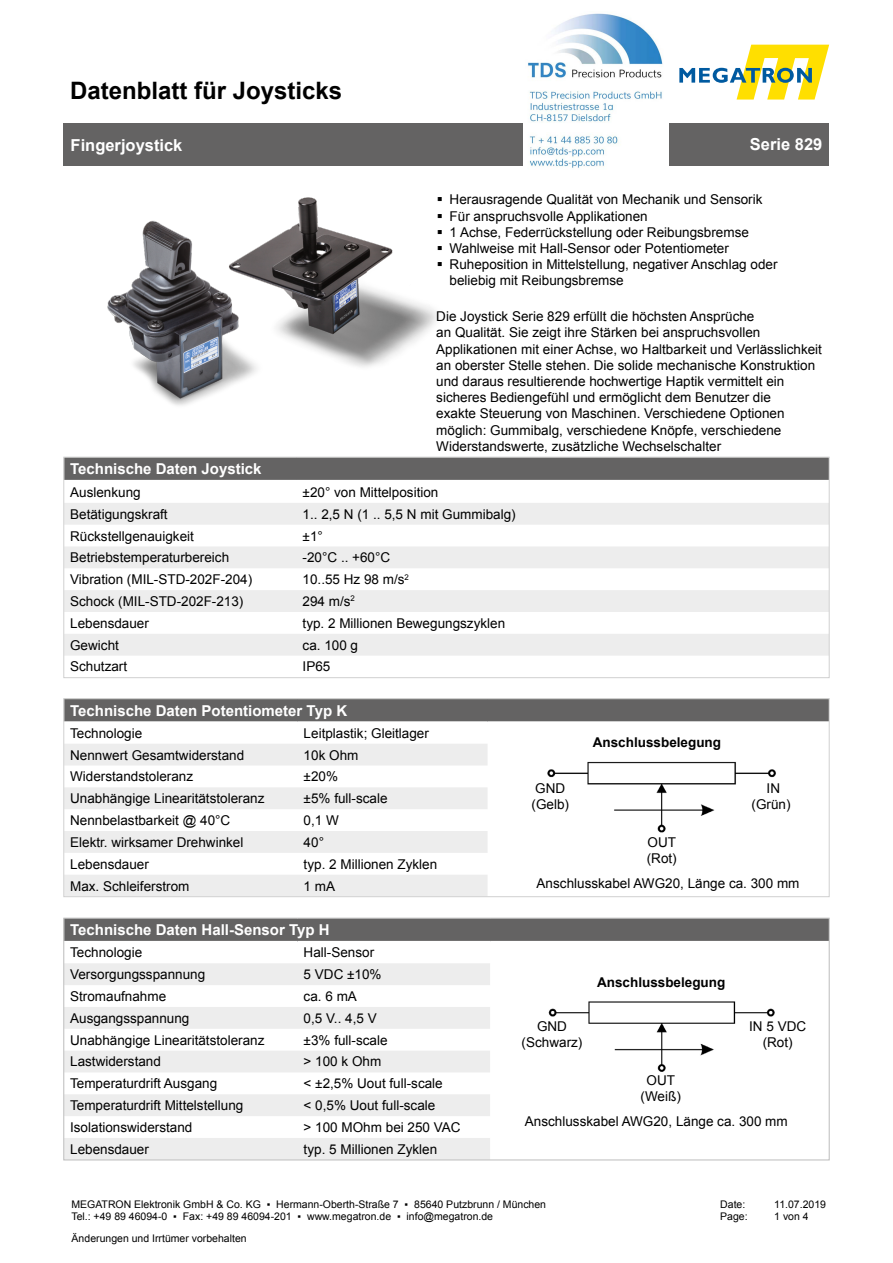
<style>
.page{position:relative;width:893px;height:1263px;background:#fff}
.page>*{position:absolute;margin:0;border:0;box-sizing:border-box;transform-origin:0 0}
.t1{font:700 24px "Arial";color:#000}
.t2{font:700 16.5px "Arial";color:#fff}
.t3{font:700 15px "Arial";color:#fff}
.t4{font:13.5px/16.2px "Arial";color:#000}
.t5{font:700 13.5px "Arial";color:#000}
.t6{font:10.5px "Arial";color:#000}
</style>
<div class="page">
<svg style="left:679px;top:45px;width:150px;height:55px"></svg>
<div style="left:64px;top:123px;width:765px;height:43px;background:#646363"></div>
<div style="left:64px;top:699px;width:765px;height:23px;background:#646363"></div>
<svg style="left:66px;top:744px;width:422px;height:151px;fill:#ededed"></svg>
<hr style="left:64px;top:721px;width:234px;height:1px;background:#fff">
<hr style="left:298px;top:721px;width:190px;height:1px;background:#fff">
<hr style="left:488px;top:721px;width:341px;height:1px;background:#fff">
<div style="left:64px;top:698px;width:765px;height:199px;border:1px solid #d0d0d0"></div>
<div style="left:64px;top:457px;width:765px;height:23px;background:#646363"></div>
<svg style="left:66px;top:503px;width:761px;height:153px;fill:#ededed"></svg>
<div style="left:64px;top:457px;width:765px;height:221px;border:1px solid #d0d0d0"></div>
<img style="left:107px;top:220px;width:127px;height:186px">
<img style="left:547px;top:761px;width:229px;height:71px">
<div style="left:64px;top:918px;width:765px;height:23px;background:#646363"></div>
<svg style="left:66px;top:963px;width:424px;height:195px;fill:#ededed"></svg>
<div style="left:64px;top:918px;width:765px;height:242px;border:1px solid #bcbcbc"></div>
<img style="left:549px;top:1001px;width:226px;height:71px">
<img style="left:193px;top:197px;width:244px;height:186px">
<img style="left:524px;top:13px;width:144px;height:155px">
<h1 class="t1" style="left:70px;top:74px;width:274px">Datenblatt für Joysticks</h1>
<p class="t2" style="left:71px;top:134px;width:113px">Fingerjoystick</p>
<p class="t2" style="left:750px;top:133px;width:74px">Serie 829</p>
<p class="t4" style="left:450px;top:192px;width:314px">Herausragende Qualität von Mechanik und Sensorik</p>
<p class="t4" style="left:450px;top:208px;width:200px">Für anspruchsvolle Applikationen</p>
<p class="t4" style="left:450px;top:224px;width:301px">1 Achse, Federrückstellung oder Reibungsbremse</p>
<p class="t4" style="left:450px;top:240px;width:281px">Wahlweise mit Hall-Sensor oder Potentiometer</p>
<p class="t4" style="left:450px;top:257px;width:329px">Ruheposition in Mittelstellung, negativer Anschlag oder beliebig mit Reibungsbremse</p>
<p class="t4" style="left:436px;top:308px;width:387px">Die Joystick Serie 829 erfüllt die höchsten Ansprüche<br>an Qualität. Sie zeigt ihre Stärken bei anspruchsvollen Applikationen mit einer Achse, wo Haltbarkeit und Verlässlichkeit an oberster Stelle stehen. Die solide mechanische Konstruktion und daraus resultierende hochwertige Haptik vermittelt ein sicheres Bediengefühl und ermöglicht dem Benutzer die<br>exakte Steuerung von Maschinen. Verschiedene Optionen möglich: Gummibalg, verschiedene Knöpfe, verschiedene Widerstandswerte, zusätzliche Wechselschalter</p>
<p class="t3" style="left:70px;top:459px;width:193px">Technische Daten Joystick</p>
<p class="t4" style="left:70px;top:484px;width:72px">Auslenkung</p>
<p class="t4" style="left:303px;top:484px;width:137px">±20° von Mittelposition</p>
<p class="t4" style="left:70px;top:506px;width:99px">Betätigungskraft</p>
<p class="t4" style="left:303px;top:506px;width:215px">1.. 2,5 N (1 .. 5,5 N mit Gummibalg)</p>
<p class="t4" style="left:70px;top:528px;width:125px">Rückstellgenauigkeit</p>
<p class="t4" style="left:303px;top:528px;width:22px">±1°</p>
<p class="t4" style="left:70px;top:550px;width:161px">Betriebstemperaturbereich</p>
<p class="t4" style="left:303px;top:550px;width:89px">-20°C .. +60°C</p>
<p class="t4" style="left:70px;top:571px;width:184px">Vibration (MIL-STD-202F-204)</p>
<p class="t4" style="left:303px;top:571px;width:108px">10..55 Hz 98 m/s<sup>2</sup></p>
<p class="t4" style="left:70px;top:593px;width:175px">Schock (MIL-STD-202F-213)</p>
<p class="t4" style="left:303px;top:593px;width:54px">294 m/s<sup>2</sup></p>
<p class="t4" style="left:70px;top:615px;width:80px">Lebensdauer</p>
<p class="t4" style="left:303px;top:615px;width:204px">typ. 2 Millionen Bewegungszyklen</p>
<p class="t4" style="left:70px;top:637px;width:50px">Gewicht</p>
<p class="t4" style="left:303px;top:637px;width:57px">ca. 100 g</p>
<p class="t4" style="left:70px;top:659px;width:59px">Schutzart</p>
<p class="t4" style="left:303px;top:659px;width:29px">IP65</p>
<p class="t3" style="left:70px;top:701px;width:278px">Technische Daten Potentiometer Typ K</p>
<p class="t4" style="left:70px;top:725px;width:74px">Technologie</p>
<p class="t4" style="left:304px;top:725px;width:127px">Leitplastik; Gleitlager</p>
<p class="t4" style="left:70px;top:747px;width:176px">Nennwert Gesamtwiderstand</p>
<p class="t4" style="left:304px;top:747px;width:56px">10k Ohm</p>
<p class="t4" style="left:70px;top:769px;width:125px">Widerstandstoleranz</p>
<p class="t4" style="left:304px;top:769px;width:36px">±20%</p>
<p class="t4" style="left:70px;top:790px;width:196px">Unabhängige Linearitätstoleranz</p>
<p class="t4" style="left:304px;top:790px;width:85px">±5% full-scale</p>
<p class="t4" style="left:70px;top:812px;width:162px">Nennbelastbarkeit @ 40°C</p>
<p class="t4" style="left:304px;top:812px;width:37px">0,1 W</p>
<p class="t4" style="left:70px;top:834px;width:175px">Elektr. wirksamer Drehwinkel</p>
<p class="t4" style="left:304px;top:834px;width:22px">40°</p>
<p class="t4" style="left:70px;top:856px;width:80px">Lebensdauer</p>
<p class="t4" style="left:304px;top:856px;width:135px">typ. 2 Millionen Zyklen</p>
<p class="t4" style="left:70px;top:878px;width:121px">Max. Schleiferstrom</p>
<p class="t4" style="left:304px;top:878px;width:33px">1 mA</p>
<p class="t4" style="left:535px;top:780px;width:31px">GND</p>
<p class="t4" style="left:531px;top:796px;width:39px">(Gelb)</p>
<p class="t5" style="left:593px;top:733px;width:130px">Anschlussbelegung</p>
<p class="t4" style="left:648px;top:834px;width:30px">OUT</p>
<p class="t4" style="left:647px;top:850px;width:31px">(Rot)</p>
<p class="t4" style="left:767px;top:780px;width:15px">IN</p>
<p class="t4" style="left:752px;top:796px;width:41px">(Grün)</p>
<p class="t4" style="left:537px;top:876px;width:264px">Anschlusskabel AWG20, Länge ca. 300 mm</p>
<p class="t3" style="left:70px;top:920px;width:261px">Technische Daten Hall-Sensor Typ H</p>
<p class="t4" style="left:70px;top:944px;width:74px">Technologie</p>
<p class="t4" style="left:304px;top:944px;width:72px">Hall-Sensor</p>
<p class="t4" style="left:70px;top:966px;width:137px">Versorgungsspannung</p>
<p class="t4" style="left:304px;top:966px;width:79px">5 VDC ±10%</p>
<p class="t4" style="left:70px;top:988px;width:98px">Stromaufnahme</p>
<p class="t4" style="left:304px;top:988px;width:55px">ca. 6 mA</p>
<p class="t4" style="left:70px;top:1010px;width:121px">Ausgangsspannung</p>
<p class="t4" style="left:304px;top:1010px;width:75px">0,5 V.. 4,5 V</p>
<p class="t4" style="left:70px;top:1032px;width:196px">Unabhängige Linearitätstoleranz</p>
<p class="t4" style="left:304px;top:1032px;width:85px">±3% full-scale</p>
<p class="t4" style="left:70px;top:1054px;width:92px">Lastwiderstand</p>
<p class="t4" style="left:304px;top:1054px;width:79px">&gt; 100 k Ohm</p>
<p class="t4" style="left:70px;top:1075px;width:149px">Temperaturdrift Ausgang</p>
<p class="t4" style="left:304px;top:1075px;width:141px">&lt; ±2,5% Uout full-scale</p>
<p class="t4" style="left:70px;top:1097px;width:175px">Temperaturdrift Mittelstellung</p>
<p class="t4" style="left:304px;top:1097px;width:133px">&lt; 0,5% Uout full-scale</p>
<p class="t4" style="left:70px;top:1119px;width:124px">Isolationswiderstand</p>
<p class="t4" style="left:304px;top:1119px;width:158px">&gt; 100 MOhm bei 250 VAC</p>
<p class="t4" style="left:70px;top:1141px;width:80px">Lebensdauer</p>
<p class="t4" style="left:304px;top:1141px;width:135px">typ. 5 Millionen Zyklen</p>
<p class="t4" style="left:537px;top:1018px;width:31px">GND</p>
<p class="t4" style="left:522px;top:1035px;width:62px">(Schwarz)</p>
<p class="t5" style="left:597px;top:974px;width:130px">Anschlussbelegung</p>
<p class="t4" style="left:647px;top:1072px;width:30px">OUT</p>
<p class="t4" style="left:641px;top:1088px;width:42px">(Weiß)</p>
<p class="t4" style="left:749px;top:1018px;width:59px">IN 5 VDC</p>
<p class="t4" style="left:763px;top:1035px;width:31px">(Rot)</p>
<p class="t4" style="left:525px;top:1113px;width:264px">Anschlusskabel AWG20, Länge ca. 300 mm</p>
<p class="t6" style="left:71px;top:1197px;width:476px">MEGATRON Elektronik GmbH &amp; Co. KG ▪ Hermann-Oberth-Straße 7 ▪ 85640 Putzbrunn / München</p>
<p class="t6" style="left:71px;top:1210px;width:423px">Tel.: +49 89 46094-0 ▪ Fax: +49 89 46094-201 ▪ www.megatron.de ▪ info@megatron.de</p>
<p class="t6" style="left:72px;top:1231px;width:177px">Änderungen und Irrtümer vorbehalten</p>
<p class="t6" style="left:720px;top:1197px;width:27px">Date:</p>
<p class="t6" style="left:774px;top:1197px;width:53px">11.07.2019</p>
<p class="t6" style="left:720px;top:1210px;width:29px">Page:</p>
<p class="t6" style="left:774px;top:1210px;width:36px">1 von 4</p>
</div>
